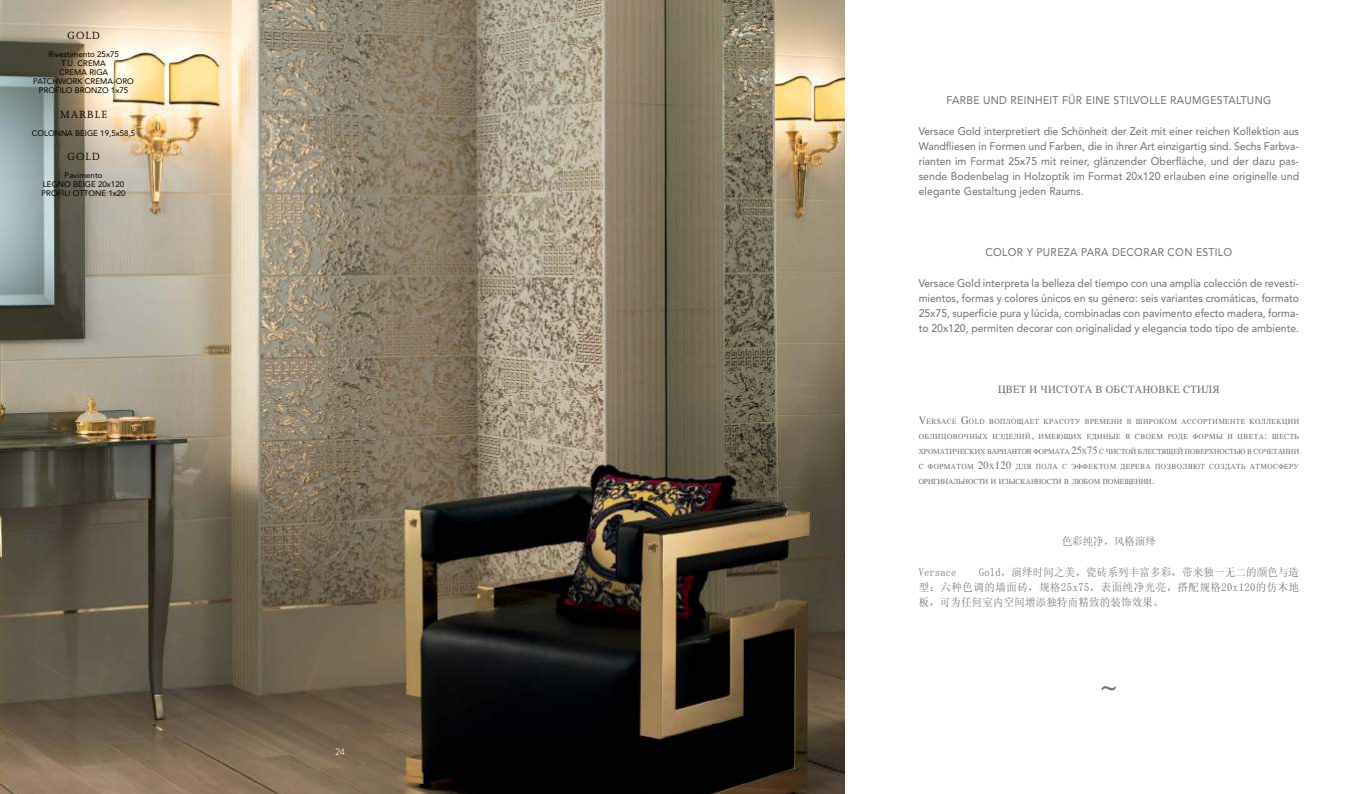
<style>
.page{position:relative;width:1361px;height:794px;background:#fff}
.page>*{position:absolute;margin:0;border:0;box-sizing:border-box;transform-origin:0 0}
.t1{font:32px "Avenir LT Std";color:#6d6e71}
.t2{font:12px "Joanna MT Std";letter-spacing:.1em;color:#000}
.t3{font:11px/15.2px "Avenir LT Std";letter-spacing:.01em;color:#6d6e71;text-align:justify;scale:.95 1}
.t4{font:11px/15.2px "Sim Sun";letter-spacing:.02em;color:#6d6e71;text-align:justify;scale:.95 1}
.t5{font:11px "Avenir LT Std";letter-spacing:.03em;color:#6d6e71;scale:.95 1}
.t6{font:11px "Times";letter-spacing:.03em;color:#6d6e71;scale:.95 1}
.t7{font:11px "Sim Sun";color:#6d6e71;scale:.95 1}
.t8{font:300 9px "Avenir LT Std";color:#fff}
.t9{font:8px/9px "Avenir LT Std";color:#000;text-align:center}
.t10{font:7.7px "Times";letter-spacing:.055em;color:#6d6e71;scale:.95 1}
.s1{font-size:11px}
</style>
<div class="page">
<img style="left:0;top:0;width:844px;height:794px">
<p class="t2" style="left:67px;top:29px;width:34px">GOLD</p>
<p class="t9" style="left:33px;top:50px;width:102px">Rivestimento 25x75<br>T.U. CREMA<br>CREMA RIGA<br>PATCHWORK CREMA-ORO<br>PROFILO BRONZO 1x75</p>
<p class="t2" style="left:60px;top:108px;width:9px">MARBLE</p>
<p class="t9" style="left:32px;top:128px;width:105px">COLONNA BEIGE 19,5x58,5</p>
<p class="t2" style="left:67px;top:150px;width:34px">GOLD</p>
<p class="t9" style="left:42px;top:171px;width:86px">Pavimento<br>LEGNO BEIGE 20x120<br>PROFILI OTTONE 1x20</p>
<p class="t8" style="left:335px;top:747px;width:11px">24</p>
<p class="t5" style="left:946px;top:94px;width:343px">FARBE UND REINHEIT FÜR EINE STILVOLLE RAUMGESTALTUNG</p>
<p class="t3" style="left:918px;top:123px;width:402px">Versace Gold interpretiert die Schönheit der Zeit mit einer reichen Kollektion aus Wandfliesen in Formen und Farben, die in ihrer Art einzigartig sind. Sechs Farbva&shy;rianten im Format 25x75 mit reiner, glänzender Oberfläche, und der dazu pas&shy;sende Bodenbelag in Holzoptik im Format 20x120 erlauben eine originelle und elegante Gestaltung jeden Raums.</p>
<p class="t5" style="left:985px;top:246px;width:261px">COLOR Y PUREZA PARA DECORAR CON ESTILO</p>
<p class="t3" style="left:918px;top:275px;width:402px">Versace Gold interpreta la belleza del tiempo con una amplia colección de revesti&shy;mientos, formas y colores únicos en su género: seis variantes cromáticas, formato 25x75, superficie pura y lúcida, combinadas con pavimento efecto madera, forma&shy;to 20x120, permiten decorar con originalidad y elegancia todo tipo de ambiente.</p>
<p class="t6" style="left:998px;top:379px;width:234px">ЦВ ЕТ И ЧИСТОТА В ОБСТАНОВКЕ СТИЛЯ</p>
<p class="t10" style="left:918px;top:414px;width:60px"><span class="s1">V</span>ERSACE <span class="s1">G</span>OLD</p>
<p class="t10" style="left:989px;top:414px;width:13px">ВОПЛО</p>
<p class="t10" style="left:1017px;top:414px;width:14px">ЩАЕТ</p>
<p class="t10" style="left:1043px;top:414px;width:7px">КРАСОТУ</p>
<p class="t10" style="left:1085px;top:414px;width:13px">ВРЕМЕНИ</p>
<p class="t10" style="left:1126px;top:414px;width:25px">В ШИРОКОМ</p>
<p class="t10" style="left:1181px;top:414px;width:7px">АССОРТИМЕНТЕ</p>
<p class="t10" style="left:1249px;top:414px;width:7px">КОЛЛЕК</p>
<p class="t10" style="left:1282px;top:414px;width:13px">ЦИИ</p>
<p class="t10" style="left:918px;top:429px;width:49px">ОБЛИЦОВОЧНЫ</p>
<p class="t10" style="left:982px;top:429px;width:29px">Х ИЗДЕЛИ</p>
<p class="t10" style="left:1025px;top:429px;width:21px">Й<span class="s1">,</span> ИМЕ</p>
<p class="t10" style="left:1056px;top:429px;width:40px">ЮЩИХ ЕДИНЫЕ</p>
<p class="t10" style="left:1125px;top:429px;width:29px">В СВОЕМ</p>
<p class="t10" style="left:1167px;top:429px;width:7px">РОДЕ</p>
<p class="t10" style="left:1192px;top:429px;width:8px">ФОРМЫ</p>
<p class="t10" style="left:1227px;top:429px;width:61px">И ЦВЕТА <span class="s1">:</span> ШЕСТ</p>
<p class="t10" style="left:1294px;top:429px;width:6px">Ь</p>
<p class="t10" style="left:918px;top:444px;width:12px">ХРОМАТИЧЕСКИ</p>
<p class="t10" style="left:980px;top:444px;width:19px">Х ВАРИАНТО</p>
<p class="t10" style="left:1027px;top:444px;width:14px">ВФОРМАТА</p>
<p class="t10" style="left:1071px;top:444px;width:43px"><span class="s1">25</span>X<span class="s1">75</span> С ЧИСТО</p>
<p class="t10" style="left:1131px;top:444px;width:19px">Й БЛЕСТ</p>
<p class="t10" style="left:1161px;top:444px;width:62px">ЯЩЕЙ ПОВЕРХНОСТ</p>
<p class="t10" style="left:1234px;top:444px;width:27px">ЬЮВСОЧЕТАНИИ</p>
<p class="t10" style="left:918px;top:459px;width:17px">С ФОРМАТОМ</p>
<p class="t10" style="left:978px;top:459px;width:68px"><span class="s1">20</span>X<span class="s1">120</span> ДЛЯ ПОЛА</p>
<p class="t10" style="left:1062px;top:459px;width:17px">С ЭФФЕКТОМ</p>
<p class="t10" style="left:1120px;top:459px;width:6px">ДЕРЕ</p>
<p class="t10" style="left:1140px;top:459px;width:96px">ВА ПОЗВОЛЯЮТ СОЗДАТ</p>
<p class="t10" style="left:1241px;top:459px;width:16px">Ь АТМОСФЕРУ</p>
<p class="t10" style="left:918px;top:474px;width:7px">ОРИГИНАЛ</p>
<p class="t10" style="left:958px;top:474px;width:11px">ЬНОСТИ</p>
<p class="t10" style="left:991px;top:474px;width:26px">И ИЗЫСКАННОСТИ</p>
<p class="t10" style="left:1064px;top:474px;width:48px">В ЛЮБОМ ПОМЕ</p>
<p class="t10" style="left:1124px;top:474px;width:14px">ЩЕНИИ</p>
<p class="t6" style="left:1151px;top:470px;width:4px">.</p>
<p class="t7" style="left:1062px;top:536px;width:100px">色彩纯净，风格演绎</p>
<p class="t4" style="left:918px;top:564px;width:402px;text-indent:60px">Gold，演绎时间之美，瓷砖系列丰富多彩，带来独一无二的颜色与造型：六种色调的墙面砖，规格25x75，表面纯净光亮，搭配规格20x120的仿木地板，可为任何室内空间增添独特而精致的装饰效果。</p>
<p class="t4" style="left:918px;top:564px;width:41px">Versace</p>
<h1 class="t1" style="left:1098px;top:668px;width:23px">~</h1>
</div>
